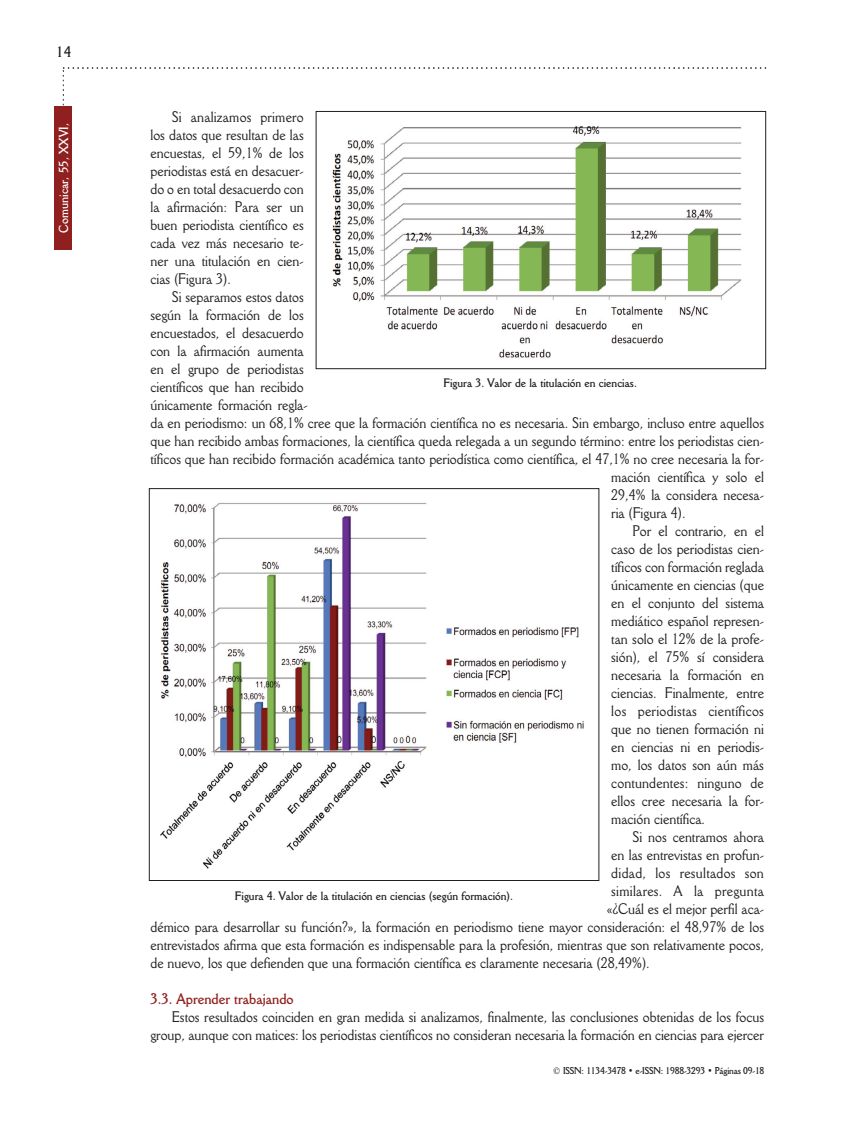
<style>
.page{position:relative;width:851px;height:1127px;background:#fff}
.page>*{position:absolute;margin:0;border:0;box-sizing:border-box;transform-origin:0 0}
.t1{font:15px/18px "Della Robbia BT";color:#231f20;text-align:justify;scale:.9 1}
.t2{font:15px "Della Robbia BT";letter-spacing:.02em;color:#231f20;scale:.9 1}
.t3{font:700 15px "Della Robbia BT";color:#90201f;scale:.9 1}
.t4{font:700 15px "Della Robbia BT";color:#231f20;scale:.9 1}
.t5{font:700 12.75px "Della Robbia BT";color:#fff;scale:.9 1}
.t6{font:700 12px "Della Robbia BT";color:#231f20;scale:.9 1}
.t7{font:700 9.75px "Della Robbia BT";letter-spacing:-.02em;color:#231f20;scale:.9 1}
.s1{font-weight:400}
</style>
<div class="page">
<div style="left:55px;top:106px;width:17px;height:144px;background:#90201f"></div>
<svg style="left:63px;top:67px;width:704px;height:39px"></svg>
<div style="left:316px;top:111px;width:450px;height:258px;border:1px solid #231f20"></div>
<img style="left:332px;top:126px;width:410px;height:232px">
<img style="left:160px;top:503px;width:424px;height:366px">
<p class="t4" style="left:56px;top:46px;width:18px">14</p>
<p class="t5" style="left:59px;top:233px;width:123px;rotate:-90deg">Comunicar, 55, XXVI,</p>
<p class="t1" style="left:150px;top:109px;width:172px;text-indent:21px">Si analizamos primero los datos que resultan de las encuestas, el 59,1% de los periodistas está en desacuer&shy;do o en total desacuerdo con la afirmación: Para ser un buen periodista científico es cada vez más necesario te - ner una titulación en cien&shy;cias (Figura 3).</p>
<p class="t1" style="left:172px;top:289px;width:148px">Si separamos estos datos</p>
<p class="t1" style="left:150px;top:307px;width:172px">según la formación de los</p>
<p class="t1" style="left:150px;top:325px;width:172px">encuestados, el desacuerdo</p>
<p class="t1" style="left:150px;top:343px;width:172px">con la afirmación aumenta</p>
<p class="t1" style="left:150px;top:361px;width:172px">en el grupo de periodistas</p>
<p class="t1" style="left:150px;top:379px;width:172px">científicos que han recibido</p>
<p class="t1" style="left:150px;top:397px;width:176px">únicamente formación regla-</p>
<p class="t1" style="left:150px;top:415px;width:683px">da en periodismo: un 68,1% cree que la formación científica no es necesaria. Sin embargo, incluso entre aquellos</p>
<p class="t1" style="left:150px;top:433px;width:683px">que han recibido ambas formaciones, la científica queda relegada a un segundo término: entre los periodistas cien-</p>
<p class="t1" style="left:150px;top:451px;width:683px">tíficos que han recibido formación académica tanto periodística como científica, el 47,1% no cree necesaria la for-</p>
<p class="t1" style="left:611px;top:469px;width:171px">mación científica y solo el</p>
<p class="t1" style="left:611px;top:487px;width:171px">29,4% la considera necesa-</p>
<p class="t1" style="left:611px;top:505px;width:84px">ria (Figura 4).</p>
<p class="t1" style="left:632px;top:523px;width:147px">Por el contrario, en el</p>
<p class="t1" style="left:611px;top:541px;width:171px">caso de los periodistas cien-</p>
<p class="t1" style="left:611px;top:559px;width:171px">tíficos con formación reglada</p>
<p class="t1" style="left:611px;top:577px;width:171px">únicamente en ciencias (que</p>
<p class="t1" style="left:611px;top:595px;width:171px">en el conjunto del sistema</p>
<p class="t1" style="left:611px;top:613px;width:171px">mediático español represen-</p>
<p class="t1" style="left:611px;top:631px;width:171px">tan solo el 12% de la profe-</p>
<p class="t1" style="left:611px;top:649px;width:171px">sión), el 75% sí considera</p>
<p class="t1" style="left:611px;top:667px;width:171px">necesaria la formación en</p>
<p class="t1" style="left:611px;top:685px;width:171px">ciencias. Finalmente, entre</p>
<p class="t2" style="left:611px;top:705px;width:171px">los periodistas científicos</p>
<p class="t1" style="left:611px;top:721px;width:171px">que no tienen formación ni</p>
<p class="t1" style="left:611px;top:739px;width:171px">en ciencias ni en periodis-</p>
<p class="t1" style="left:611px;top:757px;width:171px">mo, los datos son aún más</p>
<p class="t1" style="left:611px;top:775px;width:171px">contundentes: ninguno de</p>
<p class="t1" style="left:611px;top:793px;width:171px">ellos cree necesaria la for-</p>
<p class="t1" style="left:611px;top:811px;width:106px">mación científica.</p>
<p class="t1" style="left:632px;top:829px;width:147px">Si nos centramos ahora</p>
<p class="t1" style="left:611px;top:847px;width:171px">en las entrevistas en profun-</p>
<p class="t2" style="left:611px;top:867px;width:171px">didad, los resultados son</p>
<p class="t2" style="left:611px;top:885px;width:171px">similares. A la pregunta</p>
<p class="t1" style="left:606px;top:901px;width:176px">«¿Cuál es el mejor perfil aca-</p>
<p class="t1" style="left:150px;top:919px;width:683px">démico para desarrollar su función?», la formación en periodismo tiene mayor consideración: el 48,97% de los</p>
<p class="t1" style="left:150px;top:937px;width:683px">entrevistados afirma que esta formación es indispensable para la profesión, mientras que son relativamente pocos,</p>
<p class="t1" style="left:150px;top:955px;width:556px">de nuevo, los que defienden que una formación científica es claramente necesaria (28,49%).</p>
<p class="t3" style="left:150px;top:993px;width:161px">3.3. Aprender trabajando</p>
<p class="t1" style="left:150px;top:1009px;width:683px;text-align:right">Estos resultados coinciden en gran medida si analizamos, finalmente, las conclusiones obtenidas de los focus group, aunque con matices: los periodistas científicos no consideran necesaria la formación en ciencias para ejercer</p>
<p class="t6" style="left:443px;top:378px;width:216px">Figura 3. Valor de la titulación en ciencias.</p>
<p class="t6" style="left:235px;top:891px;width:310px">Figura 4. Valor de la titulación en ciencias (según formación).</p>
<p class="t7" style="left:553px;top:1067px;width:236px"><span class="s1">©</span> ISSN: 1134-3478 • e-ISSN: 1988-3293 • Páginas 09-18</p>
</div>
